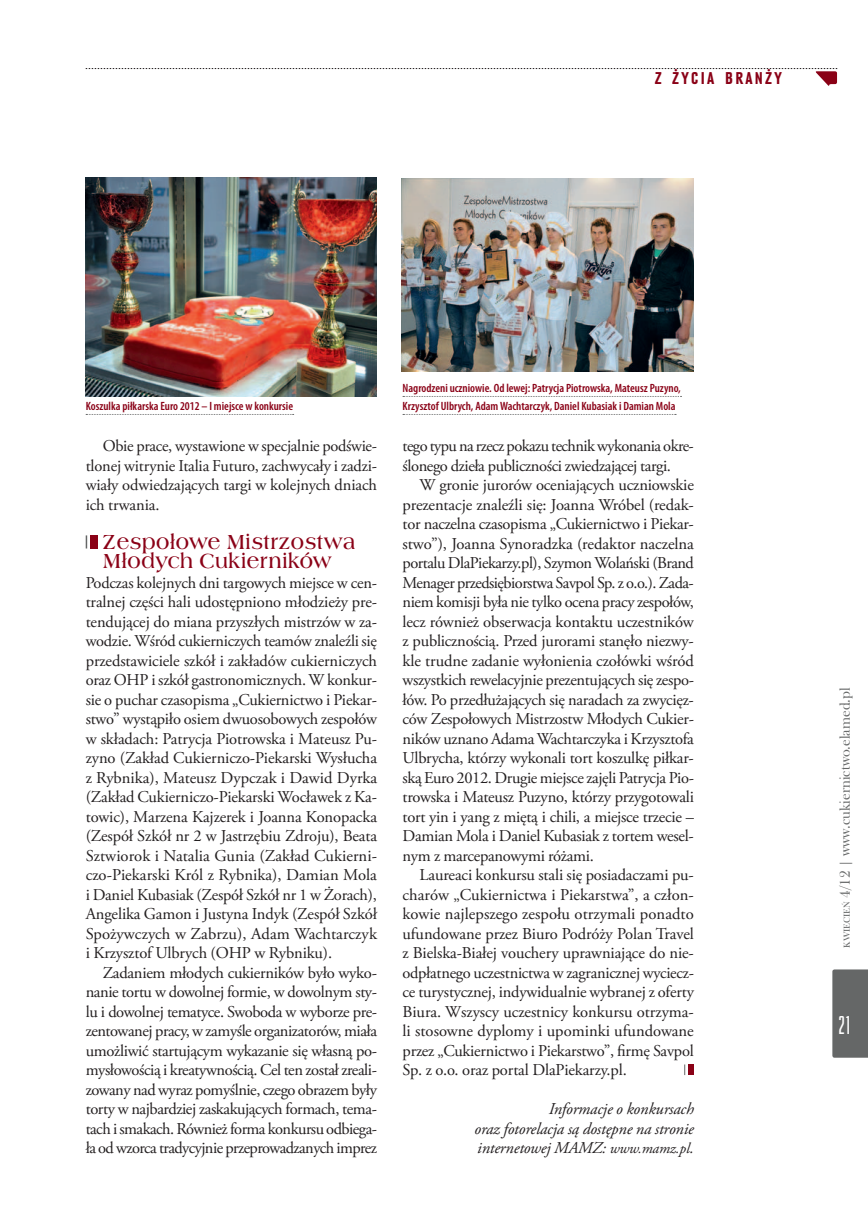
<style>
.page{position:relative;width:868px;height:1232px;background:#fff}
.page>*{position:absolute;margin:0;border:0;box-sizing:border-box;transform-origin:0 0}
.t1{font:27px "Viking Got DCE";color:#fff}
.t2{font:700 21px/19.5px "Americana TCE";color:#8a0116;scale:.9 1}
.t3{font:17.85px "URW Grotesk TCE Bol Con";letter-spacing:.145em;color:#8a0116}
.t4{font:16.5px/19.5px "Adobe Garamond Pro";letter-spacing:-.015em;color:#231f20;text-align:justify}
.t5{font:16.5px "Adobe Garamond Pro";letter-spacing:.005em;color:#231f20}
.t6{font:16.5px "Adobe Garamond Pro";letter-spacing:-.035em;color:#231f20}
.t7{font:italic 16.5px/19.5px "Adobe Garamond Pro";letter-spacing:-.005em;color:#231f20;text-align:justify}
.t8{font:15px "Baskerville Old Fac DCE";color:#656767}
.t9{font:600 condensed 12px "Myriad Pro";color:#8a0116}
.s1{font-size:15px}
.s2{font-size:9px}
</style>
<div class="page">
<div style="left:832px;top:969px;width:36px;height:89px;background:#656767"></div>
<svg style="left:86px;top:68px;width:751px;height:18px"></svg>
<div style="left:688px;top:1064px;width:6px;height:11px;background:#8a0116"></div>
<svg style="left:86px;top:535px;width:1px;height:13px"></svg>
<div style="left:91px;top:535px;width:7px;height:13px;background:#8a0116"></div>
<svg style="left:403px;top:396px;width:278px;height:1px"></svg>
<svg style="left:403px;top:414px;width:273px;height:1px"></svg>
<svg style="left:86px;top:414px;width:208px;height:1px"></svg>
<img style="left:402px;top:178px;width:292px;height:194px">
<img style="left:85px;top:177px;width:292px;height:219px">
<p class="t3" style="left:655px;top:71px;width:128px">Z ŻYCIA BRANŻY</p>
<p class="t9" style="left:402px;top:383px;width:280px">Nagrodzeni uczniowie. Od lewej: Patrycja Piotrowska, Mateusz Puzyno,</p>
<p class="t9" style="left:86px;top:401px;width:209px">Koszulka piłkarska Euro 2012 – I miejsce w konkursie</p>
<p class="t9" style="left:402px;top:401px;width:274px">Krzysztof Ulbrych, Adam Wachtarczyk, Daniel Kubasiak i Damian Mola</p>
<p class="t4" style="left:86px;top:437px;width:293px;text-indent:17px">Obie prace, wystawione w specjalnie podświe&shy;tlonej witrynie Italia Futuro, zachwycały i zadzi&shy;wiały odwiedzających targi w kolejnych dniach ich trwania.</p>
<p class="t2" style="left:103px;top:533px;width:282px">Zespołowe Mistrzostwa<br>Młodych Cukierników</p>
<p class="t4" style="left:86px;top:573px;width:293px">Podczas kolejnych dni targowych miejsce w cen-</p>
<p class="t4" style="left:86px;top:593px;width:293px">tralnej części hali udostępniono młodzieży pre-</p>
<p class="t4" style="left:86px;top:612px;width:293px">tendującej do miana przyszłych mistrzów w za-</p>
<p class="t4" style="left:86px;top:632px;width:293px">wodzie. Wśród cukierniczych teamów znaleźli się</p>
<p class="t4" style="left:86px;top:651px;width:293px">przedstawiciele szkół i zakładów cukierniczych</p>
<p class="t4" style="left:86px;top:671px;width:293px">oraz OHP i szkół gastronomicznych. W konkur-</p>
<p class="t4" style="left:86px;top:690px;width:293px">sie o puchar czasopisma „Cukiernictwo i Piekar-</p>
<p class="t4" style="left:86px;top:710px;width:293px">stwo” wystąpiło osiem dwuosobowych zespołów</p>
<p class="t4" style="left:86px;top:729px;width:293px">w składach: Patrycja Piotrowska i Mateusz Pu-</p>
<p class="t4" style="left:86px;top:749px;width:293px">zyno (Zakład Cukierniczo-Piekarski Wysłucha</p>
<p class="t4" style="left:86px;top:768px;width:293px">z Rybnika), Mateusz Dypczak i Dawid Dyrka</p>
<p class="t4" style="left:86px;top:788px;width:293px">(Zakład Cukierniczo-Piekarski Wocławek z Ka-</p>
<p class="t4" style="left:86px;top:807px;width:293px">towic), Marzena Kajzerek i Joanna Konopacka</p>
<p class="t4" style="left:86px;top:827px;width:293px">(Zespół Szkół nr 2 w Jastrzębiu Zdroju), Beata</p>
<p class="t5" style="left:86px;top:847px;width:293px">Sztwiorok i Natalia Gunia (Zakład Cukierni-</p>
<p class="t4" style="left:86px;top:866px;width:293px">czo-Piekarski Król z Rybnika), Damian Mola</p>
<p class="t4" style="left:86px;top:885px;width:293px">i Daniel Kubasiak (Zespół Szkół nr 1 w Żorach),</p>
<p class="t4" style="left:86px;top:905px;width:293px">Angelika Gamon i Justyna Indyk (Zespół Szkół</p>
<p class="t5" style="left:86px;top:925px;width:293px">Spożywczych w Zabrzu), Adam Wachtarczyk</p>
<p class="t4" style="left:86px;top:944px;width:248px">i Krzysztof Ulbrych (OHP w Rybniku).</p>
<p class="t4" style="left:103px;top:963px;width:276px">Zadaniem młodych cukierników było wyko-</p>
<p class="t4" style="left:86px;top:983px;width:293px">nanie tortu w dowolnej formie, w dowolnym sty-</p>
<p class="t4" style="left:86px;top:1002px;width:293px">lu i dowolnej tematyce. Swoboda w wyborze pre-</p>
<p class="t4" style="left:86px;top:1022px;width:293px">zentowanej pracy, w zamyśle organizatorów, miała</p>
<p class="t4" style="left:86px;top:1041px;width:293px">umożliwić startującym wykazanie się własną po-</p>
<p class="t4" style="left:86px;top:1061px;width:293px">mysłowością i kreatywnością. Cel ten został zreali-</p>
<p class="t4" style="left:86px;top:1080px;width:293px">zowany nad wyraz pomyślnie, czego obrazem były</p>
<p class="t4" style="left:86px;top:1100px;width:293px">torty w najbardziej zaskakujących formach, tema-</p>
<p class="t6" style="left:86px;top:1120px;width:293px">tach i smakach. Również forma konkursu odbiega-</p>
<p class="t6" style="left:86px;top:1140px;width:293px">ła od wzorca tradycyjnie przeprowadzanych imprez</p>
<p class="t6" style="left:402px;top:438px;width:293px">tego typu na rzecz pokazu technik wykonania okre-</p>
<p class="t4" style="left:402px;top:456px;width:270px">ślonego dzieła publiczności zwiedzającej targi.</p>
<p class="t4" style="left:419px;top:476px;width:276px">W gronie jurorów oceniających uczniowskie</p>
<p class="t4" style="left:402px;top:495px;width:293px">prezentacje znaleźli się: Joanna Wróbel (redak-</p>
<p class="t4" style="left:402px;top:515px;width:293px">tor naczelna czasopisma „Cukiernictwo i Piekar-</p>
<p class="t4" style="left:402px;top:534px;width:293px">stwo”), Joanna Synoradzka (redaktor naczelna</p>
<p class="t4" style="left:402px;top:554px;width:293px">portalu DlaPiekarzy.pl), Szymon Wolański (Brand</p>
<p class="t4" style="left:402px;top:573px;width:293px">Menager przedsiębiorstwa Savpol Sp. z o.o.). Zada-</p>
<p class="t4" style="left:402px;top:593px;width:293px">niem komisji była nie tylko ocena pracy zespołów,</p>
<p class="t4" style="left:402px;top:612px;width:293px">lecz również obserwacja kontaktu uczestników</p>
<p class="t4" style="left:402px;top:632px;width:293px">z publicznością. Przed jurorami stanęło niezwy-</p>
<p class="t4" style="left:402px;top:651px;width:293px">kle trudne zadanie wyłonienia czołówki wśród</p>
<p class="t4" style="left:402px;top:671px;width:293px">wszystkich rewelacyjnie prezentujących się zespo-</p>
<p class="t4" style="left:402px;top:690px;width:293px">łów. Po przedłużających się naradach za zwycięz-</p>
<p class="t4" style="left:402px;top:710px;width:293px">ców Zespołowych Mistrzostw Młodych Cukier-</p>
<p class="t4" style="left:402px;top:729px;width:293px">ników uznano Adama Wachtarczyka i Krzysztofa</p>
<p class="t4" style="left:402px;top:749px;width:293px">Ulbrycha, którzy wykonali tort koszulkę piłkar-</p>
<p class="t4" style="left:402px;top:768px;width:293px">ską Euro 2012. Drugie miejsce zajęli Patrycja Pio-</p>
<p class="t4" style="left:402px;top:788px;width:293px">trowska i Mateusz Puzyno, którzy przygotowali</p>
<p class="t4" style="left:402px;top:807px;width:293px">tort yin i yang z miętą i chili, a miejsce trzecie –</p>
<p class="t4" style="left:402px;top:827px;width:293px">Damian Mola i Daniel Kubasiak z tortem wesel-</p>
<p class="t4" style="left:402px;top:846px;width:193px">nym z marcepanowymi różami.</p>
<p class="t4" style="left:419px;top:866px;width:276px">Laureaci konkursu stali się posiadaczami pu-</p>
<p class="t5" style="left:402px;top:886px;width:293px">charów „Cukiernictwa i Piekarstwa”, a człon-</p>
<p class="t5" style="left:402px;top:906px;width:293px">kowie najlepszego zespołu otrzymali ponadto</p>
<p class="t4" style="left:402px;top:924px;width:293px">ufundowane przez Biuro Podróży Polan Travel</p>
<p class="t4" style="left:402px;top:944px;width:293px">z Bielska-Białej vouchery uprawniające do nie-</p>
<p class="t4" style="left:402px;top:963px;width:293px">odpłatnego uczestnictwa w zagranicznej wyciecz-</p>
<p class="t4" style="left:402px;top:983px;width:293px">ce turystycznej, indywidualnie wybranej z oferty</p>
<p class="t4" style="left:402px;top:1002px;width:293px">Biura. Wszyscy uczestnicy konkursu otrzyma-</p>
<p class="t4" style="left:402px;top:1022px;width:293px">li stosowne dyplomy i upominki ufundowane</p>
<p class="t4" style="left:402px;top:1041px;width:293px">przez „Cukiernictwo i Piekarstwo”, firmę Savpol</p>
<p class="t4" style="left:402px;top:1061px;width:226px">Sp. z o.o. oraz portal DlaPiekarzy.pl.</p>
<p class="t7" style="left:474px;top:1100px;width:221px;text-indent:74px">Informacje o konkursach oraz fotorelacja są dostępne na stronie internetowej MAMZ: <span class="s1">www.mamz.pl</span>.</p>
<p class="t8" style="left:839px;top:948px;width:262px;rotate:-90deg"><span class="s2">KWIECIEŃ</span> 4/12 | www.cukiernictwo.elamed.pl</p>
<p class="t1" style="left:838px;top:1009px;width:14px">21</p>
</div>
